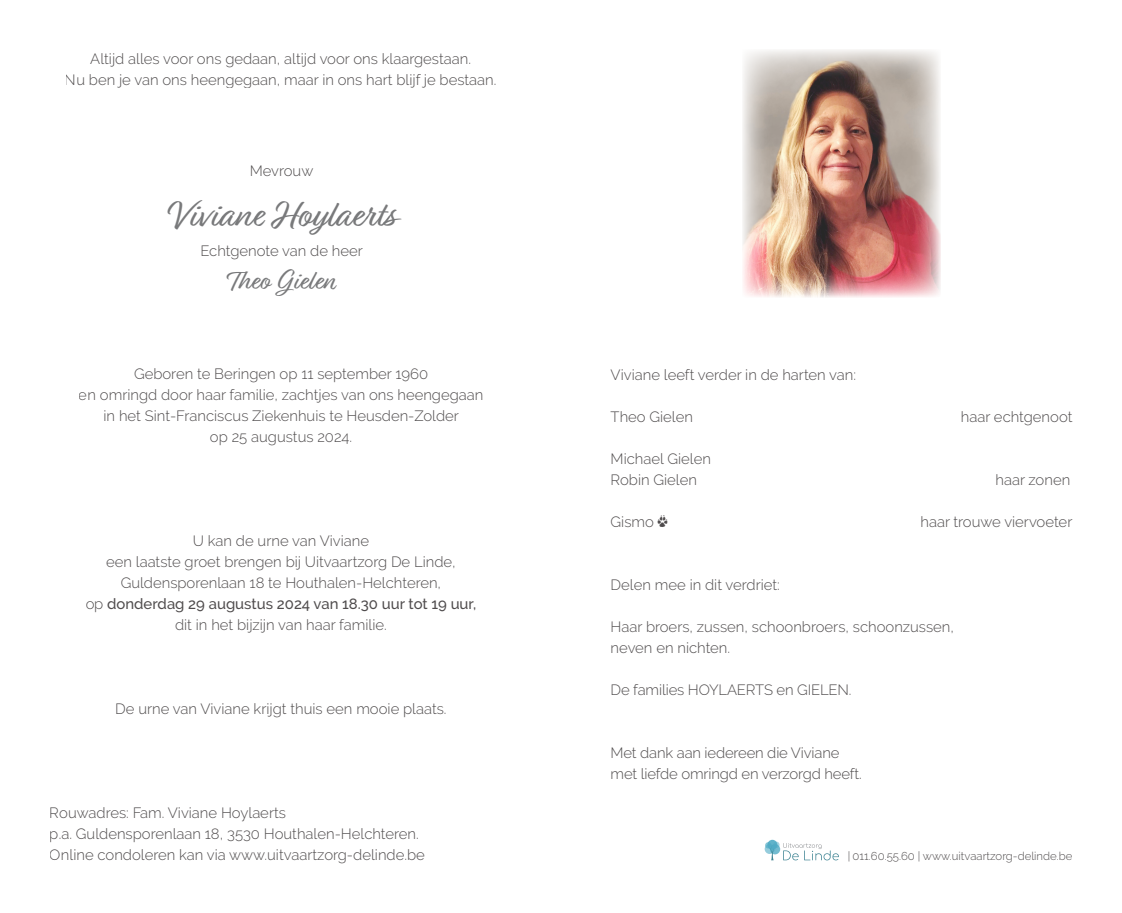
<style>
.page{position:relative;width:1122px;height:913px;background:#fff}
.page>*{position:absolute;margin:0;border:0;box-sizing:border-box;transform-origin:0 0}
.t1{font:38.5px "Relation Two";color:#57585a}
.t2{font:28px "Relation Two";color:#57585a}
.t3{font:300 14.88px/21px "Raleway";color:#231f20}
.t4{font:300 11.38px "Raleway";color:#231f20}
.s1{font-weight:500}
.s2{font-family:"Animal Tracks";font-weight:400}
</style>
<div class="page">
<svg style="left:769px;top:844px;width:11px;height:10px"></svg>
<svg style="left:773px;top:841px;width:6px;height:7px"></svg>
<svg style="left:767px;top:840px;width:10px;height:10px"></svg>
<div style="left:764px;top:844px;width:10px;height:10px;background:#eaf5f7;border-radius:50%"></div>
<svg style="left:765px;top:842px;width:11px;height:18px"></svg>
<svg style="left:783px;top:843px;width:55px;height:17px"></svg>
<img style="left:743px;top:50px;width:197px;height:248px">
<p class="t3" style="left:65px;top:48px;width:433px;text-align:center">Altijd alles voor ons gedaan, altijd voor ons klaargestaan.<br>Nu ben je van ons heengegaan, maar in ons hart blijf je bestaan.</p>
<p class="t3" style="left:250px;top:160px;width:65px">Mevrouw</p>
<h1 class="t1" style="left:168px;top:189px;width:229px">Viviane Hoylaerts</h1>
<p class="t3" style="left:200px;top:241px;width:164px">Echtgenote van de heer</p>
<h2 class="t2" style="left:229px;top:262px;width:107px">Theo Gielen</h2>
<p class="t3" style="left:79px;top:363px;width:406px;text-align:center">Geboren te Beringen op 11 september 1960<br>en omringd door haar familie, zachtjes van ons heengegaan in het Sint-Franciscus Ziekenhuis te Heusden-Zolder<br>op 25 augustus 2024.</p>
<p class="t3" style="left:610px;top:364px;width:247px">Viviane leeft verder in de harten van:</p>
<p class="t3" style="left:610px;top:406px;width:84px">Theo Gielen</p>
<p class="t3" style="left:960px;top:406px;width:113px">haar echtgenoot</p>
<p class="t3" style="left:610px;top:448px;width:102px">Michael Gielen<br>Robin Gielen</p>
<p class="t3" style="left:995px;top:469px;width:76px">haar zonen</p>
<p class="t3" style="left:85px;top:530px;width:392px;text-align:center">U kan de urne van Viviane<br>een laatste groet brengen bij Uitvaartzorg De Linde, Guldensporenlaan 18 te Houthalen-Helchteren,<br>op <span class="s1">donderdag 29 augustus 2024 van 18.30 uur tot 19 uur, </span>dit in het bijzijn van haar familie.</p>
<p class="t3" style="left:115px;top:698px;width:333px">De urne van Viviane krijgt thuis een mooie plaats.</p>
<p class="t3" style="left:50px;top:802px;width:376px">Rouwadres: Fam. Viviane Hoylaerts<br>p.a. Guldensporenlaan 18, 3530 Houthalen-Helchteren.<br>Online condoleren kan via www.uitvaartzorg-delinde.be</p>
<p class="t3" style="left:610px;top:511px;width:59px">Gismo <span class="s2">i</span></p>
<p class="t3" style="left:920px;top:511px;width:153px">haar trouwe viervoeter</p>
<p class="t3" style="left:610px;top:574px;width:171px">Delen mee in dit verdriet:</p>
<p class="t3" style="left:610px;top:616px;width:345px">Haar broers, zussen, schoonbroers, schoonzussen, neven en nichten.</p>
<p class="t3" style="left:610px;top:679px;width:242px">De families HOYLAERTS en GIELEN.</p>
<p class="t3" style="left:610px;top:742px;width:252px">Met dank aan iedereen die Viviane met liefde omringd en verzorgd heeft.</p>
<p class="t4" style="left:846px;top:849px;width:227px">| 011.60.55.60 | www.uitvaartzorg-delinde.be</p>
</div>
